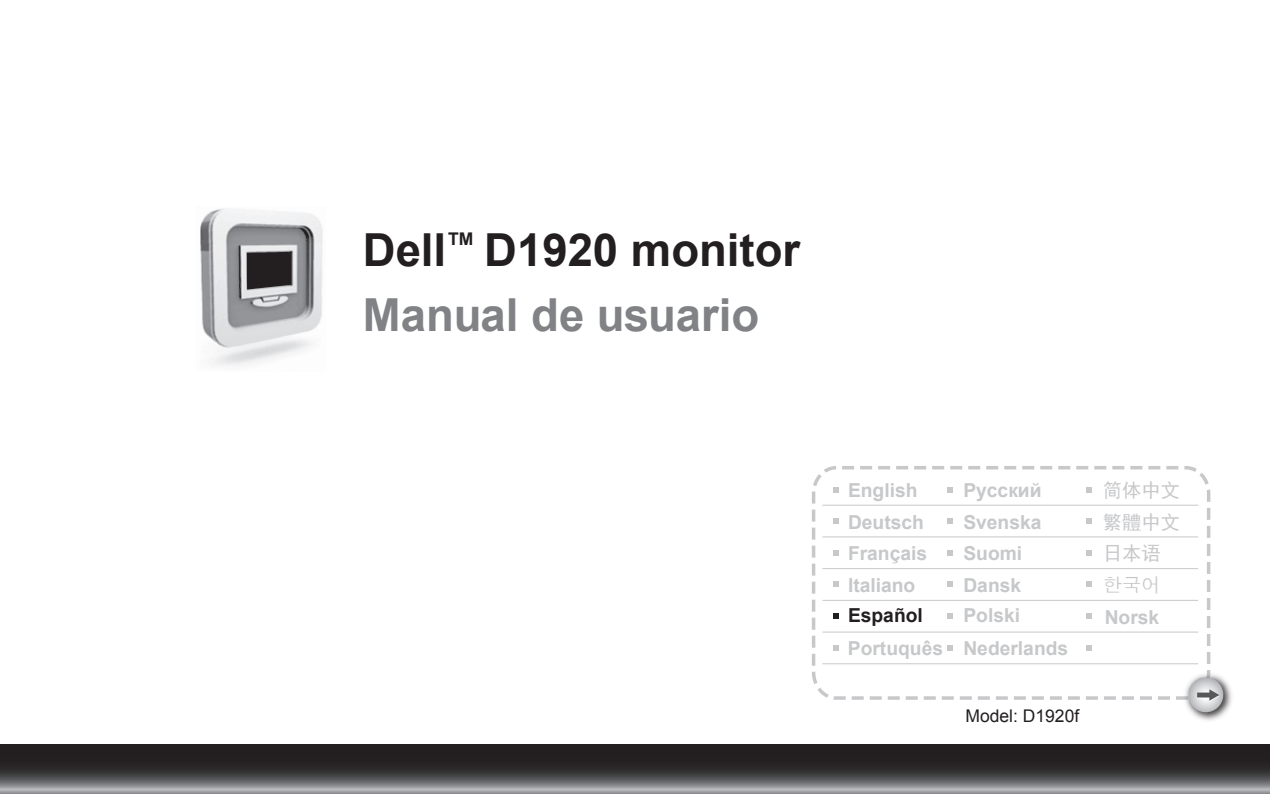
<style>
.page{position:relative;width:1270px;height:794px;background:#fff}
.page>*{position:absolute;margin:0;border:0;box-sizing:border-box;transform-origin:0 0}
.t1{font:700 45.5px "Arial";color:#231f20}
.t2{font:700 45.5px "Arial";color:#808285}
.t3{font:700 19.25px/31.5px "Arial";color:#c7c8ca}
.t4{font:19.25px "Sim Hei";color:#c7c8ca}
.t5{font:700 19.25px "Arial";color:#231f20}
.t6{font:19.25px "Dotum";color:#c7c8ca}
.t7{font:17.5px "Arial";color:#231f20}
.t8{font:700 17.5px "Arial";color:#231f20}
</style>
<div class="page">
<svg style="left:0;top:744px;width:1270px;height:50px;background:#484648"></svg>
<img style="left:200px;top:208px;width:123px;height:158px">
<svg style="left:812px;top:466px;width:399px;height:234px"></svg>
<svg style="left:947px;top:645px;width:6px;height:6px"></svg>
<svg style="left:947px;top:581px;width:6px;height:6px"></svg>
<svg style="left:947px;top:613px;width:6px;height:6px"></svg>
<svg style="left:947px;top:518px;width:6px;height:6px"></svg>
<svg style="left:947px;top:487px;width:6px;height:6px"></svg>
<svg style="left:947px;top:549px;width:6px;height:6px"></svg>
<svg style="left:1086px;top:645px;width:6px;height:6px"></svg>
<svg style="left:1086px;top:581px;width:6px;height:6px"></svg>
<svg style="left:1086px;top:613px;width:6px;height:6px"></svg>
<svg style="left:1086px;top:518px;width:6px;height:6px"></svg>
<svg style="left:1086px;top:487px;width:6px;height:6px"></svg>
<svg style="left:1086px;top:549px;width:6px;height:6px"></svg>
<svg style="left:833px;top:645px;width:5px;height:6px"></svg>
<svg style="left:833px;top:581px;width:5px;height:6px"></svg>
<svg style="left:833px;top:613px;width:5px;height:6px"></svg>
<svg style="left:833px;top:518px;width:5px;height:6px"></svg>
<svg style="left:833px;top:487px;width:5px;height:6px"></svg>
<svg style="left:833px;top:549px;width:5px;height:6px"></svg>
<img style="left:1181px;top:670px;width:51px;height:51px">
<svg style="left:1189px;top:677px;width:34px;height:35px"></svg>
<p class="t8" style="left:448px;top:227px;width:27px">TM</p>
<h1 class="t1" style="left:363px;top:220px;width:439px">Dell D1920 monitor</h1>
<h1 class="t2" style="left:363px;top:284px;width:398px">Manual de usuario</h1>
<p class="t3" style="left:848px;top:475px;width:81px">English<br>Deutsch<br>Français<br>Italiano</p>
<p class="t5" style="left:848px;top:603px;width:76px">Español</p>
<p class="t3" style="left:848px;top:633px;width:97px">Portuquês</p>
<p class="t3" style="left:963px;top:475px;width:80px">Pyccкий</p>
<p class="t4" style="left:1103px;top:481px;width:78px">简体中文</p>
<p class="t3" style="left:963px;top:507px;width:80px">Svenska<br>Suomi<br>Dansk<br>Polski</p>
<p class="t3" style="left:963px;top:633px;width:106px">Nederlands</p>
<p class="t4" style="left:1103px;top:512px;width:78px">繁體中文</p>
<p class="t4" style="left:1103px;top:544px;width:59px">日本语</p>
<p class="t6" style="left:1103px;top:575px;width:59px">한국어</p>
<p class="t3" style="left:1105px;top:602px;width:56px">Norsk</p>
<p class="t7" style="left:965px;top:705px;width:115px">Model: D1920f</p>
</div>
